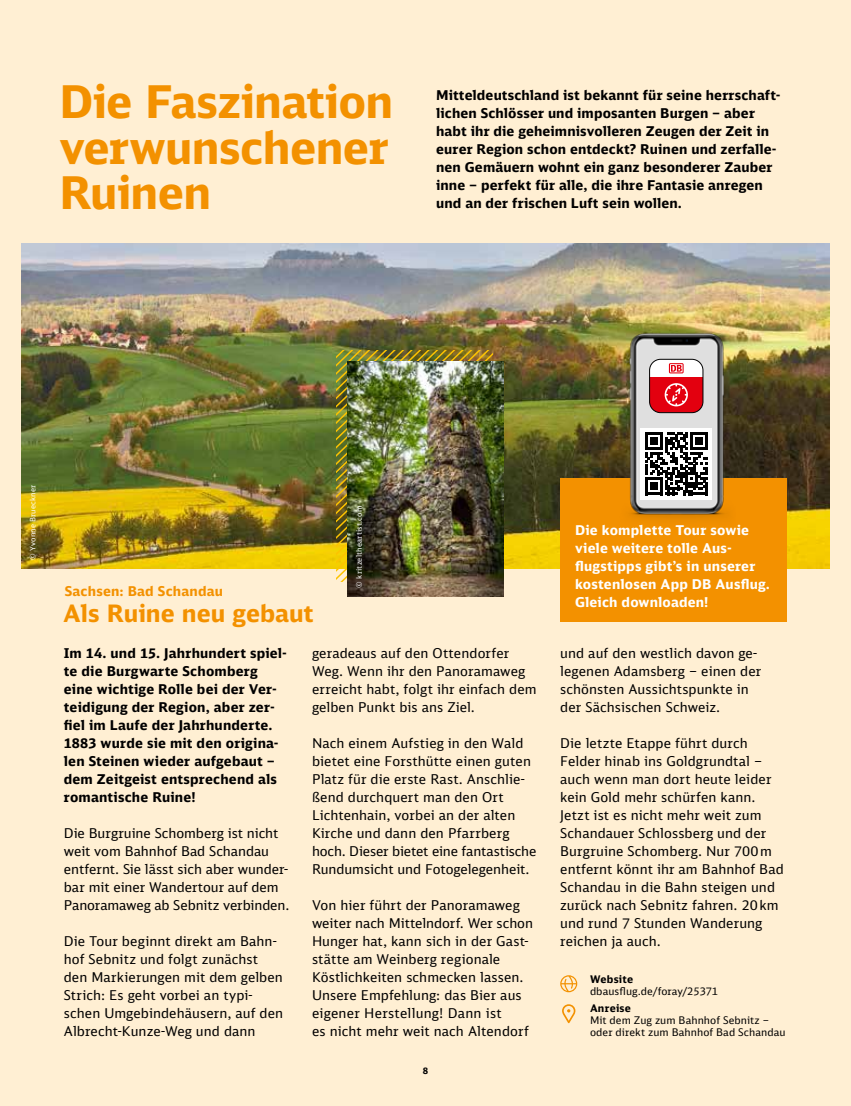
<style>
.page{position:relative;width:851px;height:1106px;background:#fff}
.page>*{position:absolute;margin:0;border:0;box-sizing:border-box;transform-origin:0 0}
.t1{font:700 45px/45px "DB Sans";letter-spacing:-.01em;color:#f39100;text-align:justify}
.t2{font:700 24px "DB Sans";color:#f39100}
.t3{font:13.5px/18px "DB Sans";letter-spacing:.005em;color:#000}
.t4{font:700 13.5px/18px "DB Sans";letter-spacing:.01em;color:#000}
.t5{font:700 13.5px/18px "DB Sans";letter-spacing:.01em;color:#fff}
.t6{font:700 13.5px "DB Sans";letter-spacing:.015em;color:#f39100}
.t7{font:10.5px/12px "DB Sans";letter-spacing:.005em;color:#000}
.t8{font:700 10.5px "DB Sans";letter-spacing:.02em;color:#000}
.t9{font:700 9px "DB Sans";color:#000}
.t10{font:7.5px "DB Sans";letter-spacing:.025em;color:#fff}
</style>
<div class="page">
<div style="left:0;top:0;width:850px;height:1106px;background:#ffefd3"></div>
<img style="left:21px;top:244px;width:808px;height:324px">
<svg style="left:560px;top:975px;width:17px;height:17px"></svg>
<svg style="left:562px;top:1004px;width:13px;height:19px"></svg>
<div style="left:560px;top:478px;width:227px;height:143px;background:#f39100"></div>
<img style="left:617px;top:321px;width:118px;height:198px">
<div style="left:640px;top:428px;width:72px;height:71px;background:#fff"></div>
<svg style="left:645px;top:432px;width:62px;height:63px"></svg>
<svg style="left:649px;top:359px;width:53px;height:53px;background:#ea5a64"></svg>
<div style="left:649px;top:359px;width:54px;height:54px;border:1px solid #000;border-radius:11px"></div>
<img style="left:336px;top:351px;width:156px;height:231px">
<img style="left:347px;top:362px;width:156px;height:234px">
<h1 class="t1" style="left:59px;top:79px;width:335px">Die Faszination verwunschener Ruinen</h1>
<p class="t4" style="left:436px;top:86px;width:345px">Mitteldeutschland ist bekannt für seine herrschaft&shy;lichen Schlösser und imposanten Burgen – aber habt ihr die geheimnisvolleren Zeugen der Zeit in eurer Region schon entdeckt? Ruinen und zerfalle&shy;nen Gemäuern wohnt ein ganz besonderer Zauber inne – perfekt für alle, die ihre Fantasie anregen und an der frischen Luft sein wollen.</p>
<p class="t10" style="left:28px;top:559px;width:76px;rotate:-90deg">© Yvonne Brueckner</p>
<p class="t6" style="left:65px;top:582px;width:160px">Sachsen: Bad Schandau</p>
<h2 class="t2" style="left:63px;top:597px;width:252px">Als Ruine neu gebaut</h2>
<p class="t10" style="left:354px;top:587px;width:83px;rotate:-90deg">© kritzeltheartist.com</p>
<p class="t4" style="left:64px;top:644px;width:224px">Im 14. und 15. Jahrhundert spiel&shy;te die Burgwarte Schomberg eine wichtige Rolle bei der Ver&shy;teidigung der Region, aber zer&shy;fiel im Laufe der Jahrhunderte.<br>1883 wurde sie mit den origina&shy;len Steinen wieder aufgebaut – dem Zeitgeist entsprechend als romantische Ruine!</p>
<p class="t3" style="left:64px;top:824px;width:227px">Die Burgruine Schomberg ist nicht weit vom Bahnhof Bad Schandau entfernt. Sie lässt sich aber wunder&shy;bar mit einer Wandertour auf dem Panoramaweg ab Sebnitz verbinden.</p>
<p class="t3" style="left:64px;top:932px;width:221px">Die Tour beginnt direkt am Bahn&shy;hof Sebnitz und folgt zunächst den Markierungen mit dem gelben<br>Strich: Es geht vorbei an typi&shy;schen Umgebindehäusern, auf den<br>Albrecht-Kunze-Weg und dann</p>
<p class="t3" style="left:312px;top:644px;width:226px">geradeaus auf den Ottendorfer<br>Weg. Wenn ihr den Panoramaweg erreicht habt, folgt ihr einfach dem gelben Punkt bis ans Ziel.</p>
<p class="t3" style="left:312px;top:734px;width:226px">Nach einem Aufstieg in den Wald bietet eine Forsthütte einen guten Platz für die erste Rast. Anschlie&shy;ßend durchquert man den Ort Lichtenhain, vorbei an der alten Kirche und dann den Pfarrberg hoch. Dieser bietet eine fantastische Rundumsicht und Fotogelegenheit.</p>
<p class="t3" style="left:312px;top:896px;width:222px">Von hier führt der Panoramaweg weiter nach Mittelndorf. Wer schon<br>Hunger hat, kann sich in der Gast&shy;stätte am Weinberg regionale<br>Köstlichkeiten schmecken lassen.<br>Unsere Empfehlung: das Bier aus eigener Herstellung! Dann ist<br>es nicht mehr weit nach Altendorf</p>
<p class="t9" style="left:422px;top:1065px;width:7px">8</p>
<p class="t5" style="left:575px;top:520px;width:196px">Die komplette Tour sowie viele weitere tolle Aus&shy;flugstipps gibt’s in unserer kostenlosen App DB Ausflug.<br>Gleich downloaden!</p>
<p class="t3" style="left:560px;top:644px;width:202px">und auf den westlich davon ge&shy;legenen Adamsberg – einen der schönsten Aussichtspunkte in der Sächsischen Schweiz.</p>
<p class="t3" style="left:560px;top:734px;width:225px">Die letzte Etappe führt durch<br>Felder hinab ins Goldgrundtal – auch wenn man dort heute leider kein Gold mehr schürfen kann.<br>Jetzt ist es nicht mehr weit zum<br>Schandauer Schlossberg und der<br>Burgruine Schomberg. Nur 700m entfernt könnt ihr am Bahnhof Bad<br>Schandau in die Bahn steigen und zurück nach Sebnitz fahren. 20km und rund 7 Stunden Wanderung reichen ja auch.</p>
<p class="t8" style="left:590px;top:972px;width:45px">Website</p>
<p class="t7" style="left:590px;top:985px;width:130px">dbausflug.de/foray/25371</p>
<p class="t8" style="left:590px;top:1001px;width:43px">Anreise</p>
<p class="t7" style="left:590px;top:1014px;width:197px">Mit dem Zug zum Bahnhof Sebnitz – oder direkt zum Bahnhof Bad Schandau</p>
</div>
